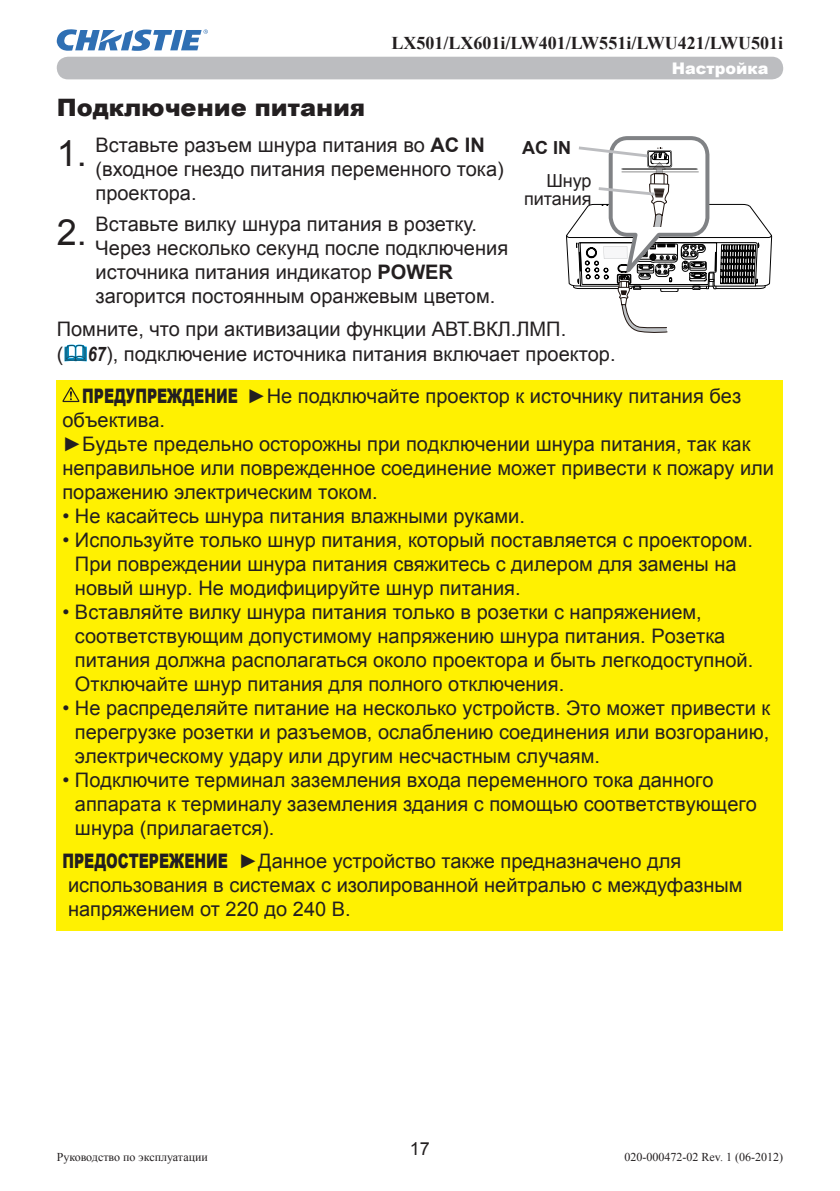
<style>
.page{position:relative;width:840px;height:1191px;background:#fff}
.page>*{position:absolute;margin:0;border:0;box-sizing:border-box;transform-origin:0 0}
.t1{font:36px "Arial";color:#231f20}
.t2{font:900 24px "Arial";color:#231f20}
.t3{font:20px/24px "Arial";color:#231f20}
.t4{font:900 20px "Arial";color:#231f20;scale:.7 1}
.t5{font:700 18px "Times New Roman";color:#231f20}
.t6{font:18px/18px "Arial";color:#231f20;text-align:right}
.t7{font:700 18px "Arial";color:#231f20}
.t8{font:900 16px "Arial";color:#fff}
.t9{font:12px "Times New Roman";color:#231f20}
.s1{font-weight:700}
.s2{font-family:"Arial Narrow";font-weight:700;font-style:italic}
</style>
<div class="page">
<svg style="left:57px;top:29px;width:151px;height:22px"></svg>
<svg style="left:566px;top:136px;width:205px;height:197px"></svg>
<div style="left:57px;top:380px;width:725px;height:550px;background:#fff101"></div>
<svg style="left:62px;top:387px;width:17px;height:15px"></svg>
<div style="left:57px;top:57px;width:725px;height:22px;background:#bcbdc0;border-radius:11px"></div>
<svg style="left:64px;top:344px;width:23px;height:18px"></svg>
<p class="t5" style="left:391px;top:31px;width:393px">LX501/LX601i/LW401/LW551i/LWU421/LWU501i</p>
<p class="t2" style="left:57px;top:90px;width:310px">Подключение питания</p>
<h1 class="t1" style="left:57px;top:129px;width:32px">1.</h1>
<p class="t3" style="left:95px;top:133px;width:409px">Вставьте разъем шнура питания во <span class="s1">AC IN </span>(входное гнездо питания переменного тока) проектора.</p>
<p class="t3" style="left:95px;top:212px;width:414px">Вставьте вилку шнура питания в розетку.<br>Через несколько секунд после подключения источника питания индикатор <span class="s1">POWER </span>загорится постоянным оранжевым цветом.</p>
<h1 class="t1" style="left:57px;top:209px;width:32px">2.</h1>
<p class="t7" style="left:521px;top:136px;width:50px">AC IN</p>
<p class="t6" style="left:523px;top:172px;width:69px">Шнур питания</p>
<p class="t3" style="left:57px;top:317px;width:560px">Помните, что при активизации функции АВТ.ВКЛ.ЛМП.<br>( <span class="s2">67</span>), подключение источника питания включает проектор.</p>
<p class="t8" style="left:671px;top:57px;width:98px">Настройка</p>
<p class="t3" style="left:247px;top:384px;width:495px">►Не подключайте проектор к источнику питания без</p>
<p class="t3" style="left:62px;top:408px;width:712px">объектива.<br>►Будьте предельно осторожны при подключении шнура питания, так как неправильное или поврежденное соединение может привести к пожару или поражению электрическим током.</p>
<p class="t3" style="left:62px;top:504px;width:464px">• Не касайтесь шнура питания влажными руками.</p>
<p class="t3" style="left:75px;top:528px;width:679px;text-indent:-13px">• Используйте только шнур питания, который поставляется с проектором.<br>При повреждении шнура питания свяжитесь с дилером для замены на новый шнур. Не модифицируйте шнур питания.</p>
<p class="t3" style="left:75px;top:600px;width:679px;text-indent:-13px">• Вставляйте вилку шнура питания только в розетки с напряжением, соответствующим допустимому напряжению шнура питания. Розетка питания должна располагаться около проектора и быть легкодоступной.<br>Отключайте шнур питания для полного отключения.</p>
<p class="t3" style="left:75px;top:696px;width:696px;text-align:justify;text-indent:-13px">• Не распределяйте питание на несколько устройств. Это может привести к перегрузке розетки и разъемов, ослаблению соединения или возгоранию, электрическому удару или другим несчастным случаям.</p>
<p class="t3" style="left:75px;top:768px;width:683px;text-indent:-13px">• Подключите терминал заземления входа переменного тока данного аппарата к терминалу заземления здания с помощью соответствующего шнура (прилагается).</p>
<p class="t4" style="left:82px;top:381px;width:223px">ПРЕДУПРЕЖДЕНИЕ</p>
<p class="t4" style="left:62px;top:846px;width:238px">ПРЕДОСТЕРЕЖЕНИЕ</p>
<p class="t3" style="left:68px;top:849px;width:675px;text-indent:170px">►Данное устройство также предназначено для использования в системах с изолированной нейтралью с междуфазным напряжением от 220 до 240 В.</p>
<p class="t6" style="left:410px;top:1140px;width:22px">17</p>
<p class="t9" style="left:57px;top:1149px;width:153px">Руководство по эксплуатации</p>
<p class="t9" style="left:624px;top:1149px;width:160px">020-000472-02 Rev. 1 (06-2012)</p>
</div>
